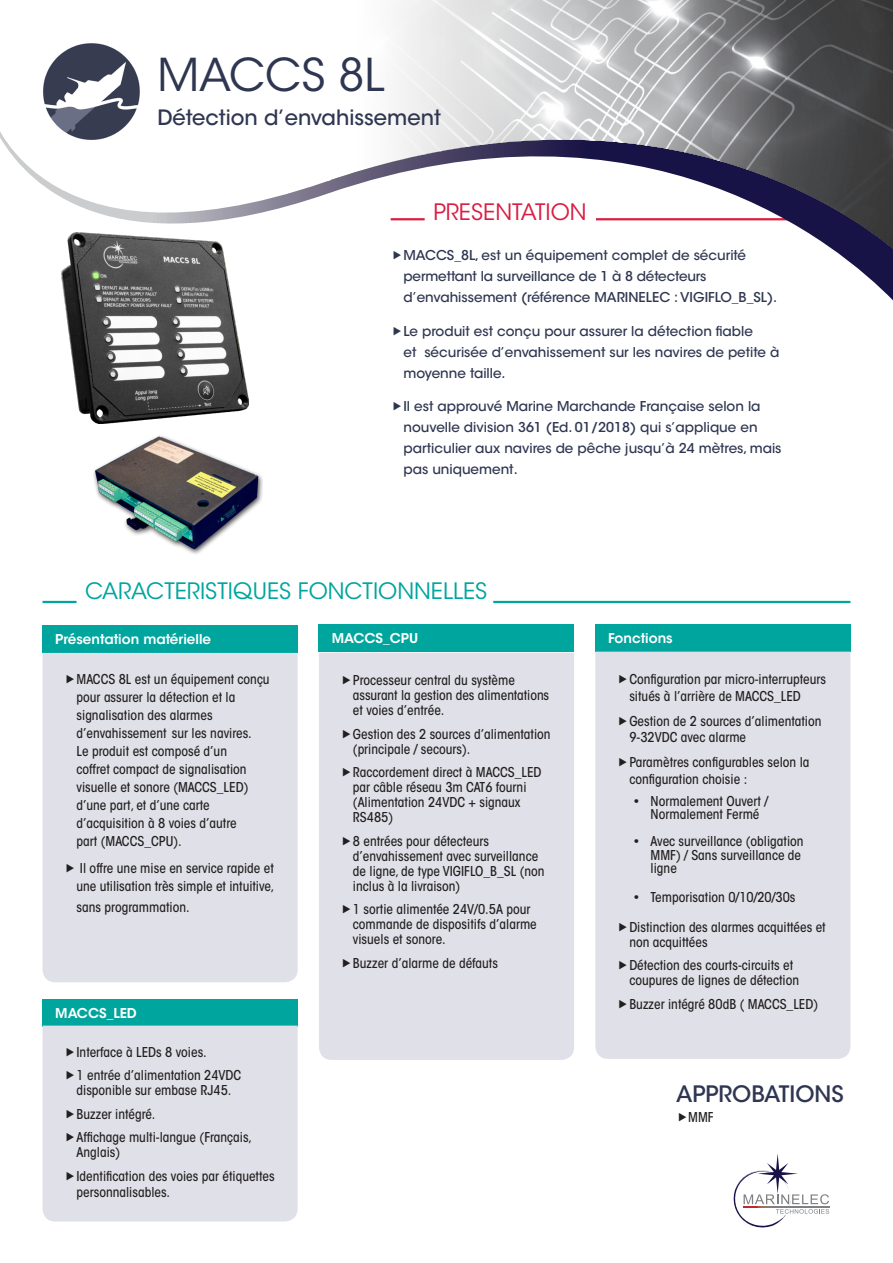
<style>
.page{position:relative;width:893px;height:1263px;background:#fff}
.page>*{position:absolute;margin:0;border:0;box-sizing:border-box;transform-origin:0 0}
.t1{font:45px "ITC Avant Garde Std";color:#2f3651}
.t2{font:22.5px "ITC Avant Garde Std";color:#00a59e}
.t3{font:22.5px "ITC Avant Garde Std";color:#da1e42}
.t4{font:500 22.5px "ITC Avant Garde Std";color:#2f3651}
.t5{font:500 21px "ITC Avant Garde Std";color:#2f3651}
.t6{font:500 condensed 13.5px/15px "ITC Avant Garde Std";color:#231f20}
.t7{font:500 13.5px/21px "ITC Avant Garde Std";color:#2f3651}
.t8{font:600 13.5px "ITC Avant Garde Std";color:#fff}
</style>
<div class="page">
<svg style="left:733px;top:1154px;width:96px;height:73px"></svg>
<svg style="left:744px;top:1206px;width:85px;height:1px"></svg>
<svg style="left:0;top:132px;width:893px;height:150px"></svg>
<img style="left:331px;top:0;width:562px;height:249px">
<svg style="left:327px;top:0;width:455px;height:183px"></svg>
<hr style="left:391px;top:218px;width:34px;height:2px;background:#da1e42">
<div style="left:43px;top:625px;width:255px;height:27px;background:#00a59e"></div>
<div style="left:43px;top:653px;width:255px;height:329px;background:#e0e1e8"></div>
<div style="left:43px;top:999px;width:255px;height:28px;background:#00a59e"></div>
<div style="left:43px;top:1025px;width:255px;height:196px;background:#e0e1e8"></div>
<div style="left:319px;top:624px;width:255px;height:28px;background:#00a59e"></div>
<div style="left:319px;top:653px;width:255px;height:407px;background:#e0e1e8"></div>
<hr style="left:43px;top:601px;width:34px;height:2px;background:#00a59e">
<hr style="left:493px;top:601px;width:357px;height:2px;background:#00a59e">
<img style="left:43px;top:43px;width:97px;height:97px">
<img style="left:62px;top:233px;width:186px;height:190px">
<div style="left:595px;top:624px;width:255px;height:28px;background:#00a59e"></div>
<div style="left:595px;top:652px;width:255px;height:407px;background:#e0e1e8"></div>
<img style="left:93px;top:436px;width:170px;height:118px">
<svg style="left:67px;top:675px;width:7px;height:8px"></svg>
<svg style="left:67px;top:863px;width:7px;height:9px"></svg>
<svg style="left:67px;top:1047px;width:7px;height:9px"></svg>
<svg style="left:67px;top:1071px;width:7px;height:9px"></svg>
<svg style="left:67px;top:1109px;width:7px;height:9px"></svg>
<svg style="left:67px;top:1133px;width:7px;height:9px"></svg>
<svg style="left:67px;top:1172px;width:7px;height:8px"></svg>
<svg style="left:343px;top:676px;width:7px;height:9px"></svg>
<svg style="left:343px;top:730px;width:7px;height:8px"></svg>
<svg style="left:343px;top:768px;width:7px;height:9px"></svg>
<svg style="left:343px;top:837px;width:7px;height:8px"></svg>
<svg style="left:343px;top:905px;width:7px;height:9px"></svg>
<svg style="left:343px;top:959px;width:7px;height:8px"></svg>
<svg style="left:394px;top:251px;width:7px;height:8px"></svg>
<svg style="left:619px;top:675px;width:8px;height:9px"></svg>
<svg style="left:619px;top:717px;width:8px;height:8px"></svg>
<svg style="left:619px;top:758px;width:8px;height:9px"></svg>
<svg style="left:619px;top:923px;width:8px;height:8px"></svg>
<svg style="left:619px;top:961px;width:8px;height:9px"></svg>
<svg style="left:619px;top:1000px;width:8px;height:8px"></svg>
<p class="t1" style="left:157px;top:48px;width:228px">MACCS 8L</p>
<p class="t5" style="left:157px;top:104px;width:285px">Détection d’envahissement</p>
<h2 class="t3" style="left:433px;top:199px;width:155px">PRESENTATION</h2>
<p class="t7" style="left:403px;top:244px;width:375px">MACCS_8L, est un équipement complet de sécurité permettant la surveillance de 1 à 8 détecteurs d’envahissement (référence MARINELEC : VIGIFLO_B_SL).</p>
<p class="t7" style="left:403px;top:320px;width:377px">Le produit est conçu pour assurer la détection fiable<br>et sécurisée d’envahissement sur les navires de petite à moyenne taille.</p>
<p class="t7" style="left:403px;top:396px;width:380px">Il est approuvé Marine Marchande Française selon la nouvelle division 361 (Ed. 01/2018) qui s’applique en particulier aux navires de pêche jusqu’à 24 mètres, mais pas uniquement.</p>
<p class="t2" style="left:85px;top:577px;width:404px">CARACTERISTIQUES FONCTIONNELLES</p>
<p class="t8" style="left:55px;top:630px;width:157px">Présentation matérielle</p>
<p class="t6" style="left:77px;top:670px;width:195px;line-height:18px">MACCS 8L est un équipement conçu pour assurer la détection et la signalisation des alarmes d’envahissement sur les navires.<br>Le produit est composé d’un<br>coffret compact de signalisation visuelle et sonore (MACCS_LED) d’une part, et d’une carte d’acquisition à 8 voies d’autre<br>part (MACCS_CPU).</p>
<p class="t6" style="left:77px;top:859px;width:199px;line-height:18px">Il offre une mise en service rapide et une utilisation très simple et intuitive,</p>
<p class="t6" style="left:77px;top:899px;width:115px">sans programmation.</p>
<p class="t8" style="left:332px;top:630px;width:88px">MACCS_CPU</p>
<p class="t6" style="left:353px;top:673px;width:198px">Processeur central du système assurant la gestion des alimentations et voies d’entrée.</p>
<p class="t6" style="left:353px;top:726px;width:199px">Gestion des 2 sources d’alimentation (principale / secours).</p>
<p class="t6" style="left:353px;top:765px;width:190px">Raccordement direct à MACCS_LED par câble réseau 3m CAT6 fourni (Alimentation 24VDC + signaux<br>RS485)</p>
<p class="t6" style="left:353px;top:833px;width:193px">8 entrées pour détecteurs d’envahissement avec surveillance de ligne, de type VIGIFLO_B_SL (non inclus à la livraison)</p>
<p class="t6" style="left:353px;top:902px;width:185px">1 sortie alimentée 24V/0.5A pour commande de dispositifs d’alarme visuels et sonore.</p>
<p class="t6" style="left:353px;top:955px;width:147px">Buzzer d’alarme de défauts</p>
<p class="t8" style="left:55px;top:1005px;width:83px">MACCS_LED</p>
<p class="t6" style="left:77px;top:1044px;width:132px">Interface à LEDs 8 voies.</p>
<p class="t6" style="left:77px;top:1068px;width:166px">1 entrée d’alimentation 24VDC disponible sur embase RJ45.</p>
<p class="t6" style="left:77px;top:1106px;width:80px">Buzzer intégré.</p>
<p class="t6" style="left:77px;top:1130px;width:177px">Affichage multi-langue (Français,<br>Anglais)</p>
<p class="t6" style="left:77px;top:1168px;width:200px;line-height:16.5px">Identification des voies par étiquettes personnalisables.</p>
<p class="t8" style="left:608px;top:629px;width:66px">Fonctions</p>
<p class="t6" style="left:629px;top:671px;width:198px;line-height:16.5px">Configuration par micro-interrupteurs situés à l’arrière de MACCS_LED</p>
<p class="t6" style="left:629px;top:713px;width:194px;line-height:16.5px">Gestion de 2 sources d’alimentation<br>9-32VDC avec alarme</p>
<p class="t6" style="left:629px;top:754px;width:182px;line-height:16.5px">Paramètres configurables selon la configuration choisie :</p>
<p class="t6" style="left:651px;top:794px;width:119px;line-height:13.5px;text-indent:-17px">• Normalement Ouvert /<br>Normalement Fermé</p>
<p class="t6" style="left:651px;top:835px;width:155px;line-height:13.5px;text-indent:-17px">• Avec surveillance (obligation<br>MMF) / Sans surveillance de ligne</p>
<p class="t6" style="left:634px;top:889px;width:163px">• Temporisation 0/10/20/30s</p>
<p class="t6" style="left:629px;top:919px;width:198px">Distinction des alarmes acquittées et non acquittées</p>
<p class="t6" style="left:629px;top:958px;width:171px">Détection des courts-circuits et coupures de lignes de détection</p>
<p class="t6" style="left:629px;top:996px;width:190px">Buzzer intégré 80dB ( MACCS_LED)</p>
<p class="t4" style="left:676px;top:1079px;width:169px">APPROBATIONS</p>
<p class="t6" style="left:688px;top:1110px;width:27px">MMF</p>
</div>
